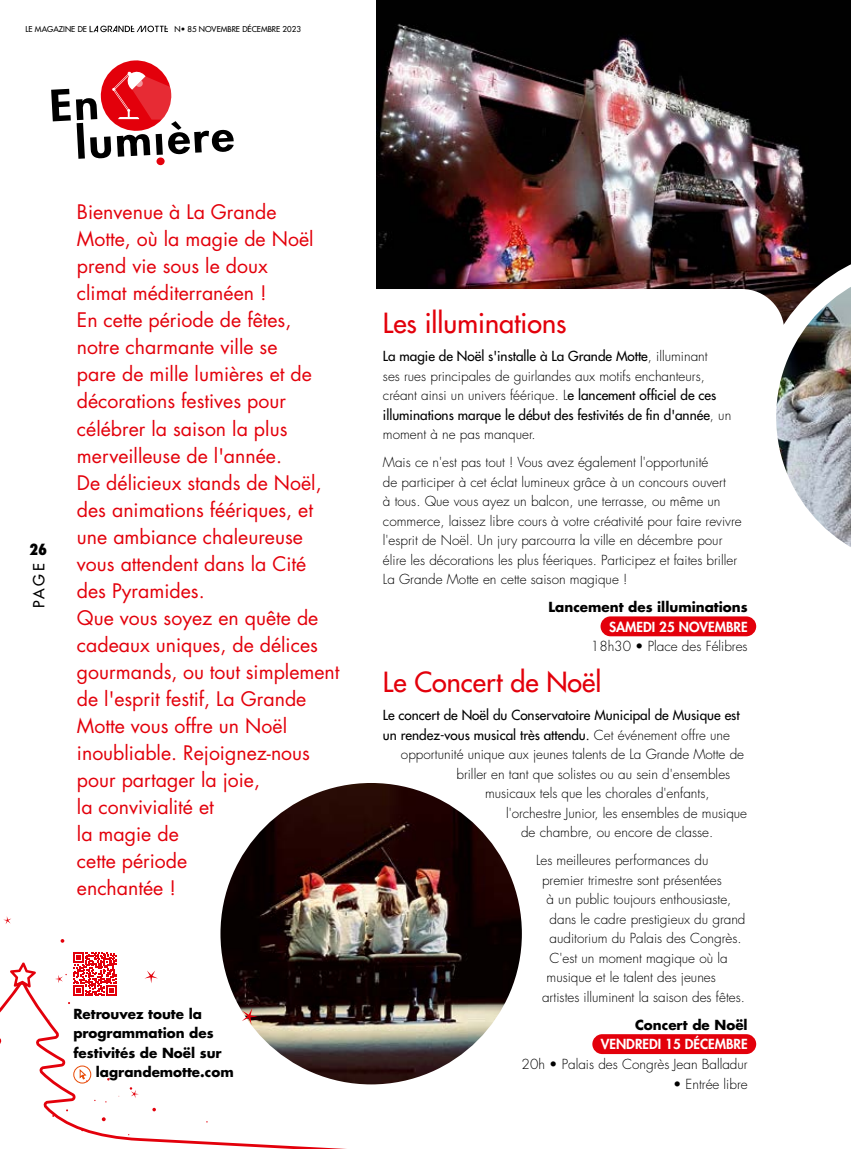
<style>
.page{position:relative;width:851px;height:1149px;background:#fff}
.page>*{position:absolute;margin:0;border:0;box-sizing:border-box;transform-origin:0 0}
.t1{font:500 27px "Futura Std";color:#e3000b}
.t2{font:19.5px/27px "Futura Std";color:#e3000b}
.t3{font:500 15px "Futura Std";color:#000}
.t4{font:800 condensed 15px "Futura Std";color:#000}
.t5{font:300 13.5px/19.5px "Futura Std";color:#000}
.t6{font:700 13.5px "Futura Std";color:#000}
.t7{font:500 13.5px "Futura Std";color:#000}
.t8{font:800 13.5px "Futura Std";color:#fff}
.t9{font:500 7.95px "Futura Std";color:#000}
.s1{font-weight:500}
.s2{font-weight:300}
</style>
<div class="page">
<img style="left:376px;top:0;width:474px;height:289px">
<div style="left:156px;top:157px;width:9px;height:8px;background:#e3000b;border-radius:50%"></div>
<svg style="left:51px;top:60px;width:183px;height:99px"></svg>
<div style="left:600px;top:616px;width:156px;height:20px;background:#e3000b;border-radius:10px"></div>
<div style="left:592px;top:1033px;width:164px;height:20px;background:#e3000b;border-radius:10px"></div>
<img style="left:756px;top:246px;width:94px;height:301px">
<img style="left:210px;top:772px;width:321px;height:321px;border-radius:160px">
<div style="left:201px;top:763px;width:340px;height:340px;border:20px solid #fff;border-radius:50%"></div>
<svg style="left:3px;top:916px;width:8px;height:8px"></svg>
<svg style="left:0;top:961px;width:440px;height:187px"></svg>
<svg style="left:73px;top:1064px;width:18px;height:19px"></svg>
<svg style="left:55px;top:952px;width:67px;height:51px"></svg>
<svg style="left:130px;top:1086px;width:9px;height:11px"></svg>
<svg style="left:89px;top:26px;width:79px;height:6px"></svg>
<p class="t9" style="left:26px;top:24px;width:63px">LE MAGAZINE DE</p>
<p class="t9" style="left:174px;top:24px;width:128px">N• 85 NOVEMBRE DÉCEMBRE 2023</p>
<p class="t4" style="left:29px;top:540px;width:20px">26</p>
<p class="t3" style="left:30px;top:607px;width:46px;rotate:-90deg">PAGE</p>
<p class="t2" style="left:77px;top:199px;width:264px">Bienvenue à La Grande<br>Motte, où la magie de Noël prend vie sous le doux<br>climat méditerranéen !<br>En cette période de fêtes,<br>notre charmante ville se<br>pare de mille lumières et de décorations festives pour célébrer la saison la plus merveilleuse de l'année.<br>De délicieux stands de Noël, des animations féériques, et une ambiance chaleureuse vous attendent dans la Cité des Pyramides.<br>Que vous soyez en quête de cadeaux uniques, de délices gourmands, ou tout simplement de l'esprit festif, La Grande<br>Motte vous offre un Noël inoubliable. Rejoignez-nous pour partager la joie,<br>la convivialité et<br>la magie de<br>cette période<br>enchantée !</p>
<p class="t6" style="left:73px;top:1004px;width:130px">Retrouvez toute la</p>
<p class="t6" style="left:73px;top:1023px;width:142px">programmation des</p>
<p class="t6" style="left:73px;top:1043px;width:150px">festivités de Noël sur</p>
<p class="t6" style="left:96px;top:1062px;width:139px">lagrandemotte.com</p>
<h1 class="t1" style="left:383px;top:306px;width:185px">Les illuminations</h1>
<p class="t5" style="left:383px;top:347px;width:350px"><span class="s1">La magie de Noël s'installe à La Grande Motte</span>, illuminant<br>ses rues principales de guirlandes aux motifs enchanteurs, créant ainsi un univers féérique. L<span class="s1">e lancement officiel de ces illuminations marque le début des festivités de fin d'année</span>, un moment à ne pas manquer.</p>
<p class="t5" style="left:383px;top:452px;width:360px">Mais ce n'est pas tout ! Vous avez également l'opportunité<br>de participer à cet éclat lumineux grâce à un concours ouvert<br>à tous. Que vous ayez un balcon, une terrasse, ou même un commerce, laissez libre cours à votre créativité pour faire revivre l'esprit de Noël. Un jury parcourra la ville en décembre pour élire les décorations les plus féeriques. Participez et faites briller La Grande Motte en cette saison magique !</p>
<p class="t6" style="left:548px;top:598px;width:200px">Lancement des illuminations</p>
<p class="t8" style="left:609px;top:618px;width:140px">SAMEDI 25 NOVEMBRE</p>
<p class="t5" style="left:591px;top:636px;width:158px">18h30 • Place des Félibres</p>
<h1 class="t1" style="left:383px;top:665px;width:220px">Le Concert de Noël</h1>
<p class="t7" style="left:383px;top:706px;width:358px">Le concert de Noël du Conservatoire Municipal de Musique est</p>
<p class="t7" style="left:383px;top:726px;width:348px">un rendez-vous musical très attendu. <span class="s2">Cet événement offre une</span></p>
<p class="t5" style="left:401px;top:744px;width:344px">opportunité unique aux jeunes talents de La Grande Motte de</p>
<p class="t5" style="left:456px;top:764px;width:275px">briller en tant que solistes ou au sein d'ensembles</p>
<p class="t5" style="left:485px;top:783px;width:226px">musicaux tels que les chorales d'enfants,</p>
<p class="t5" style="left:506px;top:803px;width:242px">l'orchestre Junior, les ensembles de musique</p>
<p class="t5" style="left:521px;top:822px;width:194px">de chambre, ou encore de classe.</p>
<p class="t5" style="left:536px;top:850px;width:174px">Les meilleures performances du</p>
<p class="t5" style="left:542px;top:870px;width:181px">premier trimestre sont présentées</p>
<p class="t5" style="left:546px;top:889px;width:186px">à un public toujours enthousiaste,</p>
<p class="t5" style="left:549px;top:909px;width:197px">dans le cadre prestigieux du grand</p>
<p class="t5" style="left:549px;top:928px;width:194px">auditorium du Palais des Congrès.</p>
<p class="t5" style="left:549px;top:948px;width:179px">C'est un moment magique où la</p>
<p class="t5" style="left:546px;top:967px;width:171px">musique et le talent des jeunes</p>
<p class="t5" style="left:542px;top:987px;width:204px">artistes illuminent la saison des fêtes.</p>
<p class="t6" style="left:635px;top:1015px;width:114px">Concert de Noël</p>
<p class="t8" style="left:600px;top:1035px;width:148px">VENDREDI 15 DÉCEMBRE</p>
<p class="t5" style="left:521px;top:1054px;width:227px">20h • Palais des Congrès Jean Balladur</p>
<p class="t5" style="left:673px;top:1073px;width:76px">• Entrée libre</p>
</div>
